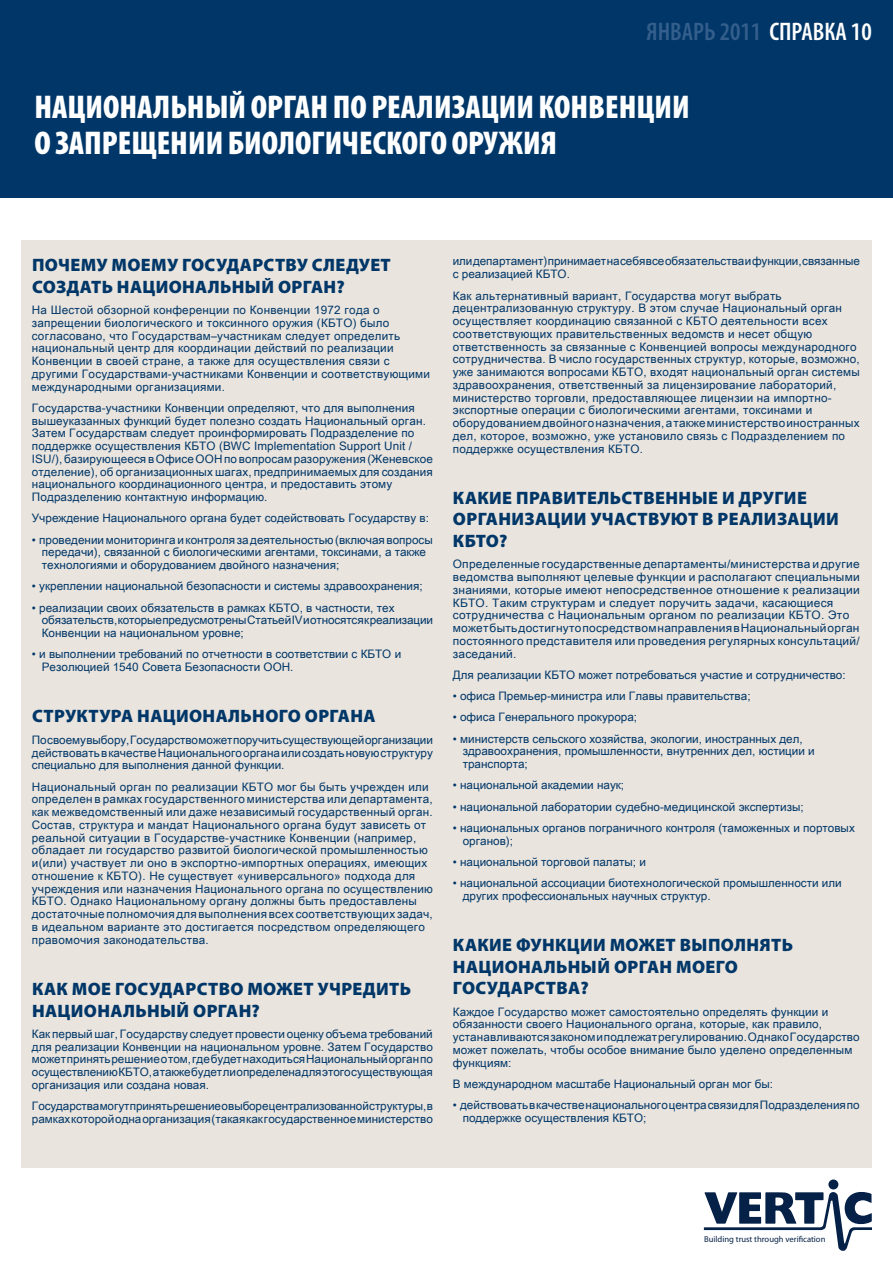
<style>
.page{position:relative;width:893px;height:1263px;background:#fff}
.page>*{position:absolute;margin:0;border:0;box-sizing:border-box;transform-origin:0 0}
.t1{font:900 condensed 33px/36px "Myriad Pro";color:#fff}
.t2{font:600 condensed 25.5px "Myriad Pro";color:#345e8b}
.t3{font:900 18px/21.6px "Myriad Pro";letter-spacing:.02em;color:#003768}
.t4{font:11.7px/12.8px "Arial Unicode MS";letter-spacing:.02em;color:#003768}
.t5{font:11.7px/12.8px "Arial Unicode MS";color:#003768}
.t6{font:11.7px/12.8px "Arial Unicode MS";letter-spacing:-.005em;color:#003768}
.t7{font:8.55px "Myriad Pro";color:#052147}
.s1{color:#fff}
</style>
<div class="page">
<div style="left:21px;top:240px;width:851px;height:928px;background:#eae4de"></div>
<div style="left:0;top:0;width:893px;height:198px;background:#003768"></div>
<svg style="left:704px;top:1179px;width:168px;height:72px"></svg>
<h2 class="t2" style="left:646px;top:16px;width:227px">ЯНВАРЬ 2011 <span class="s1">СПРАВКА 10</span></h2>
<h1 class="t1" style="left:34px;top:88px;width:657px">НАЦИОНАЛЬНЫЙ ОРГАН ПО РЕАЛИЗАЦИИ КОНВЕНЦИИ<br>О ЗАПРЕЩЕНИИ БИОЛОГИЧЕСКОГО ОРУЖИЯ</h1>
<h3 class="t3" style="left:32px;top:254px;width:360px">ПОЧЕМУ МОЕМУ ГОСУДАРСТВУ СЛЕДУЕТ<br>СОЗДАТЬ НАЦИОНАЛЬНЫЙ ОРГАН?</h3>
<p class="t4" style="left:32px;top:303px;width:400px">На Шестой обзорной конференции по Конвенции 1972 года о запрещении биологического и токсинного оружия (КБТО) было согласовано, что Государствам–участникам следует определить национальный центр для координации действий по реализации Конвенции в своей стране, а также для осуществления связи с другими Государствами-участниками Конвенции и соответствующими международными организациями.</p>
<p class="t4" style="left:32px;top:401px;width:402px">Государства-участники Конвенции определяют, что для выполнения вышеуказанных функций будет полезно создать Национальный орган.<br>Затем Государствам следует проинформировать Подразделение по поддержке осуществления КБТО (BWC Implementation Support Unit / ISU/), базирующееся в Офисе ООН по вопросам разоружения (Женевское отделение), об организационных шагах, предпринимаемых для создания национального координационного центра, и предоставить этому Подразделению контактную информацию.</p>
<p class="t5" style="left:32px;top:512px;width:399px">Учреждение Национального органа будет содействовать Государству в:</p>
<p class="t5" style="left:42px;top:533px;width:393px;text-indent:-10px">• проведении мониторинга и контроля за деятельностью (включая вопросы передачи), связанной с биологическими агентами, токсинами, а также технологиями и оборудованием двойного назначения;</p>
<p class="t5" style="left:32px;top:580px;width:392px">• укреплении национальной безопасности и системы здравоохранения;</p>
<p class="t5" style="left:42px;top:601px;width:393px;text-indent:-10px">• реализации своих обязательств в рамках КБТО, в частности, тех обязательств, которые предусмотрены Статьей IV и относятся к реализации<br>Конвенции на национальном уровне;</p>
<p class="t5" style="left:42px;top:648px;width:361px;text-indent:-10px">• и выполнении требований по отчетности в соответствии с КБТО и<br>Резолюцией 1540 Совета Безопасности ООН.</p>
<h3 class="t3" style="left:32px;top:705px;width:345px">СТРУКТУРА НАЦИОНАЛЬНОГО ОРГАНА</h3>
<p class="t4" style="left:32px;top:733px;width:403px;text-align:justify">По своему выбору, Государство может поручить существующей организации действовать в качестве Национального органа или создать новую структуру специально для выполнения данной функции.</p>
<p class="t4" style="left:32px;top:780px;width:402px">Национальный орган по реализации КБТО мог бы быть учрежден или определен в рамках государственного министерства или департамента, как межведомственный или даже независимый государственный орган.<br>Состав, структура и мандат Национального органа будут зависеть от реальной ситуации в Государстве-участнике Конвенции (например, обладает ли государство развитой биологической промышленностью и(или) участвует ли оно в экспортно-импортных операциях, имеющих отношение к КБТО). Не существует «универсального» подхода для учреждения или назначения Национального органа по осуществлению КБТО. Однако Национальному органу должны быть предоставлены достаточные полномочия для выполнения всех соответствующих задач, в идеальном варианте это достигается посредством определяющего правомочия законодательства.</p>
<h3 class="t3" style="left:32px;top:977px;width:381px">КАК МОЕ ГОСУДАРСТВО МОЖЕТ УЧРЕДИТЬ<br>НАЦИОНАЛЬНЫЙ ОРГАН?</h3>
<p class="t4" style="left:32px;top:1027px;width:403px;text-align:justify">Как первый шаг, Государству следует провести оценку объема требований для реализации Конвенции на национальном уровне. Затем Государство может принять решение о том, где будет находиться Национальный орган по осуществлению КБТО, а также будет ли определена для этого существующая организация или создана новая.</p>
<p class="t5" style="left:32px;top:1099px;width:402px">Государства могут принять решение о выборе централизованной структуры, в рамках которой одна организация (такая как государственное министерство</p>
<p class="t6" style="left:453px;top:255px;width:409px">или департамент) принимает на себя все обязательства и функции, связанные с реализацией КБТО.</p>
<p class="t4" style="left:453px;top:289px;width:408px">Как альтернативный вариант, Государства могут выбрать децентрализованную структуру. В этом случае Национальный орган осуществляет координацию связанной с КБТО деятельности всех соответствующих правительственных ведомств и несет общую ответственность за связанные с Конвенцией вопросы международного сотрудничества. В число государственных структур, которые, возможно, уже занимаются вопросами КБТО, входят национальный орган системы здравоохранения, ответственный за лицензирование лабораторий, министерство торговли, предоставляющее лицензии на импортно&shy;экспортные операции с биологическими агентами, токсинами и оборудованием двойного назначения, а также министерство иностранных дел, которое, возможно, уже установило связь с Подразделением по поддержке осуществления КБТО.</p>
<h3 class="t3" style="left:453px;top:486px;width:387px">КАКИЕ ПРАВИТЕЛЬСТВЕННЫЕ И ДРУГИЕ<br>ОРГАНИЗАЦИИ УЧАСТВУЮТ В РЕАЛИЗАЦИИ<br>КБТО?</h3>
<p class="t4" style="left:453px;top:557px;width:408px">Определенные государственные департаменты/министерства и другие ведомства выполняют целевые функции и располагают специальными знаниями, которые имеют непосредственное отношение к реализации КБТО. Таким структурам и следует поручить задачи, касающиеся сотрудничества с Национальным органом по реализации КБТО. Это может быть достигнуто посредством направления в Национальный орган постоянного представителя или проведения регулярных консультаций/ заседаний.</p>
<p class="t5" style="left:453px;top:668px;width:394px">Для реализации КБТО может потребоваться участие и сотрудничество:</p>
<p class="t5" style="left:453px;top:689px;width:299px">• офиса Премьер-министра или Главы правительства;</p>
<p class="t5" style="left:453px;top:711px;width:186px">• офиса Генерального прокурора;</p>
<p class="t5" style="left:463px;top:732px;width:353px;text-indent:-10px">• министерств сельского хозяйства, экологии, иностранных дел, здравоохранения, промышленности, внутренних дел, юстиции и транспорта;</p>
<p class="t5" style="left:453px;top:779px;width:173px">• национальной академии наук;</p>
<p class="t5" style="left:453px;top:800px;width:353px">• национальной лаборатории судебно-медицинской экспертизы;</p>
<p class="t5" style="left:463px;top:821px;width:394px;text-indent:-10px">• национальных органов пограничного контроля (таможенных и портовых органов);</p>
<p class="t5" style="left:453px;top:855px;width:195px">• национальной торговой палаты; и</p>
<p class="t5" style="left:463px;top:876px;width:380px;text-indent:-10px">• национальной ассоциации биотехнологической промышленности или других профессиональных научных структур.</p>
<h3 class="t3" style="left:453px;top:934px;width:342px">КАКИЕ ФУНКЦИИ МОЖЕТ ВЫПОЛНЯТЬ<br>НАЦИОНАЛЬНЫЙ ОРГАН МОЕГО<br>ГОСУДАРСТВА?</h3>
<p class="t4" style="left:453px;top:1005px;width:408px">Каждое Государство может самостоятельно определять функции и обязанности своего Национального органа, которые, как правило, устанавливаются законом и подлежат регулированию. Однако Государство может пожелать, чтобы особое внимание было уделено определенным функциям:</p>
<p class="t5" style="left:453px;top:1077px;width:322px">В международном масштабе Национальный орган мог бы:</p>
<p class="t5" style="left:463px;top:1098px;width:398px;text-indent:-10px">• действовать в качестве национального центра связи для Подразделения по поддержке осуществления КБТО;</p>
<p class="t7" style="left:704px;top:1234px;width:123px">Building trust through verification</p>
</div>
